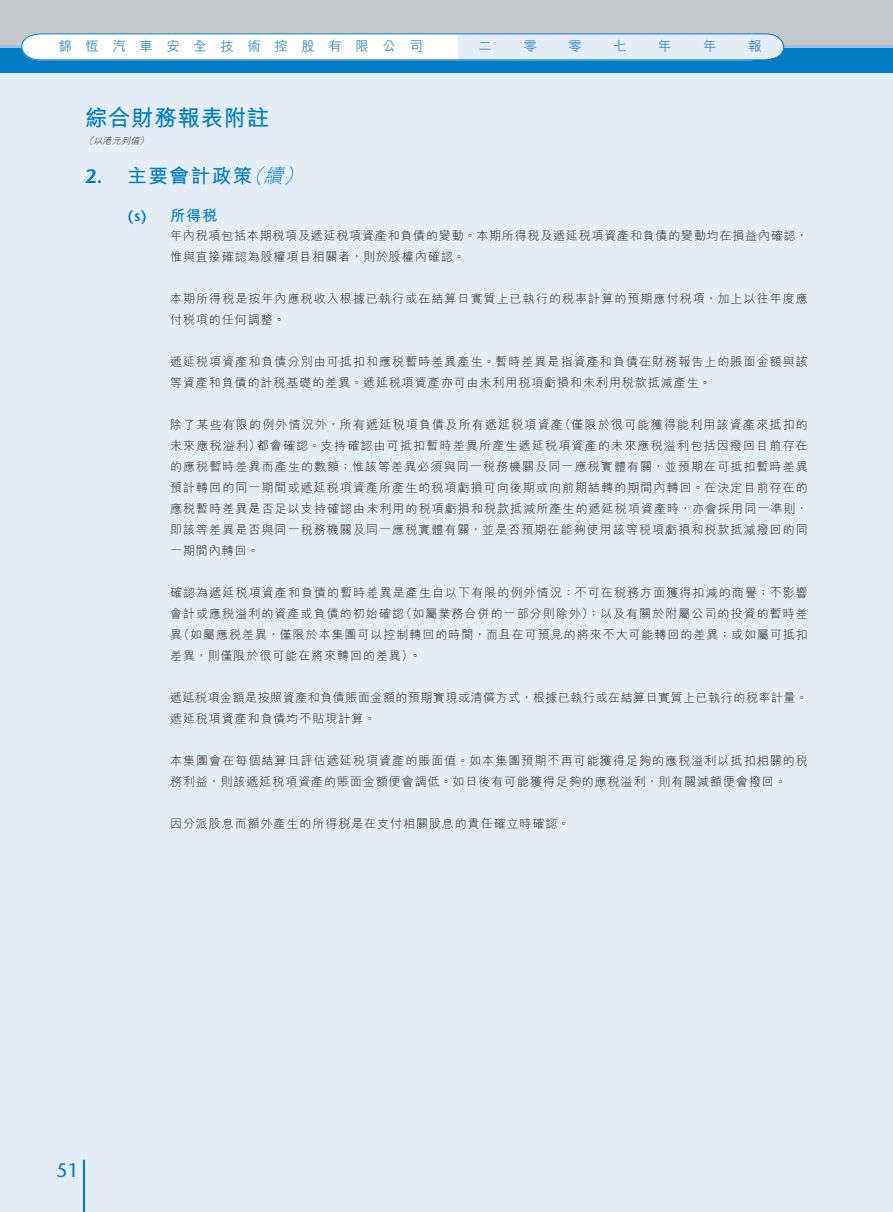
<style>
.page{position:relative;width:893px;height:1212px;background:#fff}
.page>*{position:absolute;margin:0;border:0;box-sizing:border-box;transform-origin:0 0}
.t1{font:22.5px "M Hei HK Bold B5 pc H";letter-spacing:.03em;color:#007cc2}
.t2{font:19.5px "M Hei HK Bold B5 pc H";letter-spacing:.08em;color:#007cc2}
.t3{font:500 19.5px "Stone Sans Std";color:#007cc2}
.t4{font:600 15px "Stone Sans Std";color:#007cc2}
.t5{font:13.5px "M Hei HK Medium B5 pc H";letter-spacing:1em;color:#408dcb}
.t6{font:12px/21px "M Hei HK Light B5 pc H";letter-spacing:.08em;color:#231f20}
.t7{font:12px/21px "M Hei HK Light B5 pc H";letter-spacing:.045em;color:#231f20}
.t8{font:italic 9px "M Hei HK Light B5 pc H";color:#231f20}
.s1{font-family:"Stone Sans Std";font-weight:600}
.s2{font-family:"M Hei HK Light B5 pc H";font-style:italic}
.s3{font-family:"M Hei HK Bold B5 pc H";font-weight:400}
</style>
<div class="page">
<div style="left:0;top:65px;width:893px;height:1147px;background:#e5edf7"></div>
<hr style="left:83px;top:1160px;width:2px;height:52px;background:#007cc2">
<div style="left:0;top:0;width:893px;height:57px;background:#c7c8ca"></div>
<div style="left:0;top:45px;width:893px;height:27px;background:#007cc2"></div>
<hr style="left:0;top:45px;width:893px;height:3px;background:#a0bde2">
<svg style="left:21px;top:33px;width:764px;height:28px;background:#dcebf5"></svg>
<p class="t5" style="left:59px;top:41px;width:366px">錦恆汽車安全技術控股有限公司</p>
<p class="t5" style="left:478px;top:41px;width:15px">二</p>
<p class="t5" style="left:523px;top:41px;width:15px">零</p>
<p class="t5" style="left:568px;top:41px;width:15px">零</p>
<p class="t5" style="left:613px;top:41px;width:15px">七</p>
<p class="t5" style="left:658px;top:41px;width:15px">年</p>
<p class="t5" style="left:703px;top:41px;width:15px">年</p>
<p class="t5" style="left:748px;top:41px;width:15px">報</p>
<h1 class="t1" style="left:85px;top:110px;width:186px">綜合財務報表附註</h1>
<p class="t8" style="left:84px;top:138px;width:68px">（以港元列值）</p>
<h2 class="t2" style="left:85px;top:169px;width:225px"><span class="s1">2.</span> 主要會計政策<span class="s2">（續）</span></h2>
<p class="t4" style="left:128px;top:210px;width:91px">(s) <span class="s3">所得稅</span></p>
<p class="t6" style="left:170px;top:226px;width:639px">年內稅項包括本期稅項及遞延稅項資產和負債的變動。本期所得稅及遞延稅項資產和負債的變動均在損益內確認，惟與直接確認為股權項目相關者，則於股權內確認。</p>
<p class="t6" style="left:170px;top:289px;width:639px">本期所得稅是按年內應稅收入根據已執行或在結算日實質上已執行的稅率計算的預期應付稅項，加上以往年度應付稅項的任何調整。</p>
<p class="t6" style="left:170px;top:352px;width:639px">遞延稅項資產和負債分別由可抵扣和應稅暫時差異產生。暫時差異是指資產和負債在財務報告上的賬面金額與該等資產和負債的計稅基礎的差異。遞延稅項資產亦可由未利用稅項虧損和未利用稅款抵減產生。</p>
<p class="t6" style="left:170px;top:415px;width:639px;text-align:justify">除了某些有限的例外情況外，所有遞延稅項負債及所有遞延稅項資產（僅限於很可能獲得能利用該資產來抵扣的未來應稅溢利）都會確認。支持確認由可抵扣暫時差異所產生遞延稅項資產的未來應稅溢利包括因撥回目前存在的應稅暫時差異而產生的數額；惟該等差異必須與同一稅務機關及同一應稅實體有關，並預期在可抵扣暫時差異預計轉回的同一期間或遞延稅項資產所產生的稅項虧損可向後期或向前期結轉的期間內轉回。在決定目前存在的應稅暫時差異是否足以支持確認由未利用的稅項虧損和稅款抵減所產生的遞延稅項資產時，亦會採用同一準則，即該等差異是否與同一稅務機關及同一應稅實體有關，並是否預期在能夠使用該等稅項虧損和稅款抵減撥回的同一期間內轉回。</p>
<p class="t6" style="left:170px;top:583px;width:639px;text-align:justify">確認為遞延稅項資產和負債的暫時差異是產生自以下有限的例外情況：不可在稅務方面獲得扣減的商譽；不影響會計或應稅溢利的資產或負債的初始確認（如屬業務合併的一部分則除外）；以及有關於附屬公司的投資的暫時差異（如屬應稅差異，僅限於本集團可以控制轉回的時間，而且在可預見的將來不大可能轉回的差異；或如屬可抵扣差異，則僅限於很可能在將來轉回的差異）。</p>
<p class="t7" style="left:170px;top:688px;width:639px">遞延稅項金額是按照資產和負債賬面金額的預期實現或清償方式，根據已執行或在結算日實質上已執行的稅率計量。遞延稅項資產和負債均不貼現計算。</p>
<p class="t6" style="left:170px;top:751px;width:639px">本集團會在每個結算日評估遞延稅項資產的賬面值。如本集團預期不再可能獲得足夠的應稅溢利以抵扣相關的稅務利益，則該遞延稅項資產的賬面金額便會調低。如日後有可能獲得足夠的應稅溢利，則有關減額便會撥回。</p>
<p class="t6" style="left:170px;top:814px;width:401px">因分派股息而額外產生的所得稅是在支付相關股息的責任確立時確認。</p>
<h2 class="t3" style="left:56px;top:1163px;width:24px">51</h2>
</div>
